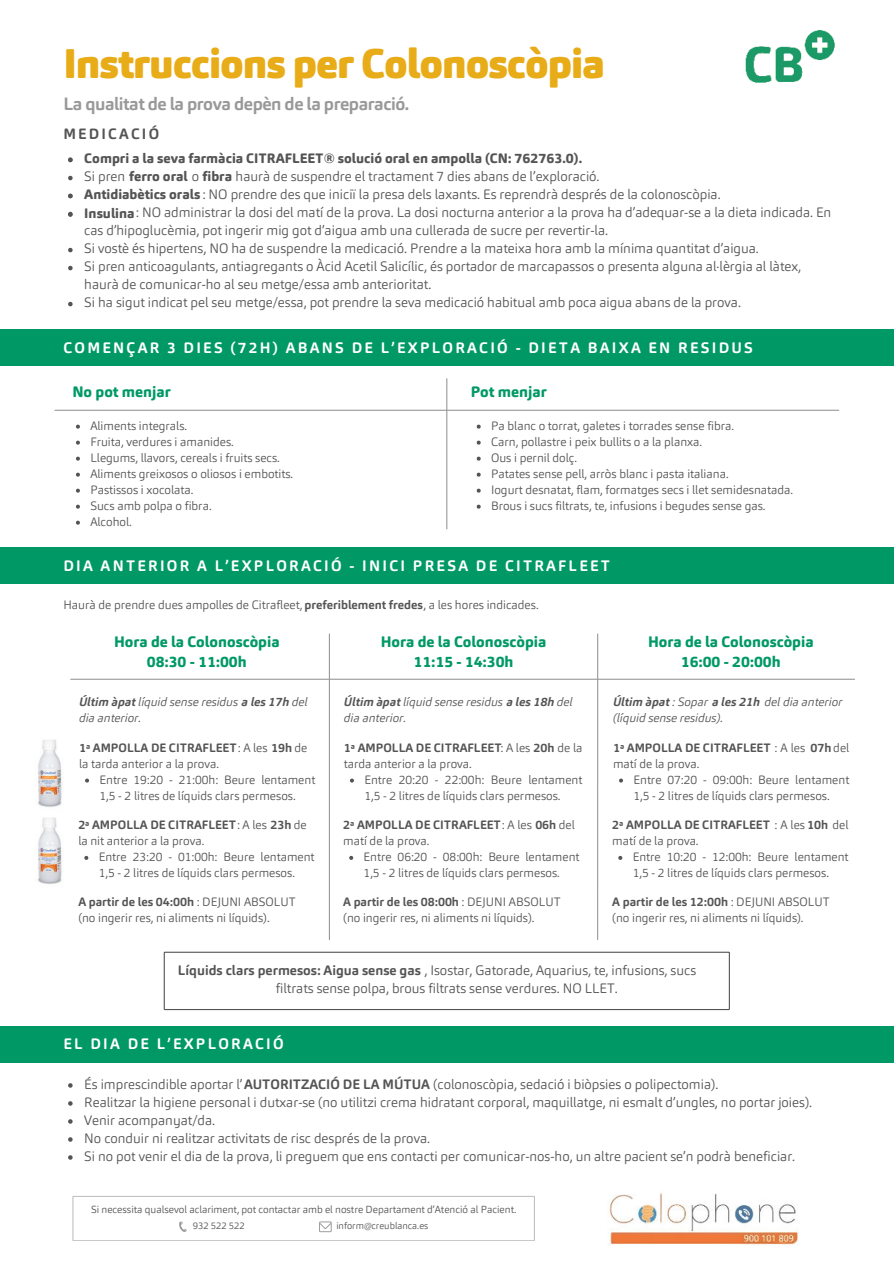
<style>
.page{position:relative;width:894px;height:1264px;background:#fff}
.page>*{position:absolute;margin:0;border:0;box-sizing:border-box;transform-origin:0 0}
.t1{font:900 40.8px "Carnas";letter-spacing:-.025em;color:#e9ac19}
.t2{font:700 17.55px "Carnas";letter-spacing:-.025em;color:#999}
.t3{font:700 15px "Carnas";letter-spacing:.15em;color:#fff}
.t4{font:800 15px/20.2px "Carnas";color:#096;text-align:center}
.t5{font:700 14.85px "Carnas";letter-spacing:.15em;color:#545454}
.t6{font:300 13.5px/18px "Carnas";color:#545454}
.t7{font:800 13.5px "Carnas";color:#545454}
.t8{font:300 12px/16px "Carnas";color:#545454}
.t9{font:italic 300 12px/15.9px "Carnas";color:#545454}
.t10{font:700 12px/16px "Carnas";color:#545454}
.t11{font:300 10.2px "Carnas";color:#545454}
.t12{font:300 9.45px "Carnas";color:#545454}
.s1{font-weight:800}
.s2{font-weight:700}
.s3{font-weight:300}
</style>
<div class="page">
<img style="left:745px;top:30px;width:90px;height:53px">
<div style="left:0;top:1025px;width:893px;height:37px;background:#096"></div>
<svg style="left:68px;top:1083px;width:5px;height:4px"></svg>
<svg style="left:68px;top:1101px;width:5px;height:4px"></svg>
<svg style="left:68px;top:1119px;width:5px;height:4px"></svg>
<svg style="left:68px;top:1137px;width:5px;height:4px"></svg>
<svg style="left:68px;top:1155px;width:5px;height:4px"></svg>
<hr style="left:446px;top:379px;width:1px;height:150px;background:#999">
<hr style="left:55px;top:410px;width:783px;height:1px;background:#999">
<div style="left:0;top:329px;width:893px;height:37px;background:#096"></div>
<svg style="left:76px;top:424px;width:4px;height:4px"></svg>
<svg style="left:76px;top:440px;width:4px;height:4px"></svg>
<svg style="left:76px;top:456px;width:4px;height:4px"></svg>
<svg style="left:76px;top:472px;width:4px;height:4px"></svg>
<svg style="left:76px;top:488px;width:4px;height:4px"></svg>
<svg style="left:76px;top:504px;width:4px;height:4px"></svg>
<svg style="left:76px;top:520px;width:4px;height:4px"></svg>
<svg style="left:476px;top:424px;width:4px;height:4px"></svg>
<svg style="left:476px;top:440px;width:4px;height:4px"></svg>
<svg style="left:476px;top:456px;width:4px;height:4px"></svg>
<svg style="left:476px;top:472px;width:4px;height:4px"></svg>
<svg style="left:476px;top:488px;width:4px;height:4px"></svg>
<svg style="left:476px;top:504px;width:4px;height:4px"></svg>
<svg style="left:68px;top:176px;width:5px;height:4px"></svg>
<svg style="left:68px;top:248px;width:5px;height:4px"></svg>
<svg style="left:68px;top:266px;width:5px;height:4px"></svg>
<svg style="left:68px;top:302px;width:5px;height:4px"></svg>
<svg style="left:68px;top:157px;width:5px;height:5px"></svg>
<svg style="left:68px;top:194px;width:5px;height:4px"></svg>
<svg style="left:68px;top:212px;width:5px;height:5px"></svg>
<svg style="left:72px;top:1196px;width:463px;height:44px"></svg>
<div style="left:0;top:547px;width:893px;height:37px;background:#096"></div>
<svg style="left:164px;top:951px;width:565px;height:59px"></svg>
<hr style="left:329px;top:634px;width:1px;height:305px;background:#999">
<hr style="left:71px;top:678px;width:783px;height:1px;background:#999">
<hr style="left:597px;top:634px;width:1px;height:305px;background:#999">
<svg style="left:85px;top:778px;width:4px;height:4px"></svg>
<svg style="left:84px;top:855px;width:4px;height:4px"></svg>
<svg style="left:350px;top:778px;width:4px;height:4px"></svg>
<svg style="left:349px;top:855px;width:4px;height:4px"></svg>
<svg style="left:619px;top:778px;width:4px;height:4px"></svg>
<svg style="left:618px;top:855px;width:4px;height:4px"></svg>
<img style="left:38px;top:739px;width:24px;height:146px">
<img style="left:607px;top:1193px;width:191px;height:52px">
<h1 class="t1" style="left:63px;top:38px;width:543px">Instruccions per Colonoscòpia</h1>
<h2 class="t2" style="left:63px;top:93px;width:347px">La qualitat de la prova depèn de la preparació.</h2>
<p class="t5" style="left:63px;top:125px;width:97px">MEDICACIÓ</p>
<p class="t7" style="left:84px;top:150px;width:499px">Compri a la seva farmàcia CITRAFLEET® solució oral en ampolla (CN: 762763.0).</p>
<p class="t6" style="left:84px;top:168px;width:516px">Si pren <span class="s1">ferro oral fibra</span> haurà de suspendre el tractament 7 dies abans de l’exploració.</p>
<p class="t6" style="left:84px;top:168px;width:748px;text-indent:108px">o<br><span class="s1">Antidiabètics orals</span>: NO prendre des que iniciï la presa dels laxants. Es reprendrà després de la colonoscòpia.<br><span class="s1">Insulina</span>: NO administrar la dosi del matí de la prova. La dosi nocturna anterior a la prova ha d’adequar-se a la dieta indicada. En cas d’hipoglucèmia, pot ingerir mig got d’aigua amb una cullerada de sucre per revertir-la.<br>Si vostè és hipertens, NO ha de suspendre la medicació. Prendre a la mateixa hora amb la mínima quantitat d’aigua.<br>Si pren anticoagulants, antiagregants o Àcid Acetil Salicílic, és portador de marcapassos o presenta alguna al·lèrgia al làtex, haurà de comunicar-ho al seu metge/essa amb anterioritat.<br>Si ha sigut indicat pel seu metge/essa, pot prendre la seva medicació habitual amb poca aigua abans de la prova.</p>
<p class="t3" style="left:63px;top:338px;width:690px">COMENÇAR 3 DIES (72H) ABANS DE L’EXPLORACIÓ - DIETA BAIXA EN RESIDUS</p>
<p class="t4" style="left:72px;top:381px;width:100px">No pot menjar</p>
<p class="t4" style="left:470px;top:381px;width:77px">Pot menjar</p>
<p class="t8" style="left:90px;top:417px;width:204px">Aliments integrals.<br>Fruita, verdures i amanides.<br>Llegums, llavors, cereals i fruits secs.<br>Aliments greixosos o oliosos i embotits.<br>Pastissos i xocolata.<br>Sucs amb polpa o fibra.<br>Alcohol.</p>
<p class="t8" style="left:491px;top:417px;width:303px">Pa blanc o torrat, galetes i torrades sense fibra.<br>Carn, pollastre i peix bullits o a la planxa.<br>Ous i pernil dolç.<br>Patates sense pell, arròs blanc i pasta italiana.<br>Iogurt desnatat, flam, formatges secs i llet semidesnatada.<br>Brous i sucs filtrats, te, infusions i begudes sense gas.</p>
<p class="t3" style="left:63px;top:555px;width:548px">DIA ANTERIOR A L’EXPLORACIÓ - INICI PRESA DE CITRAFLEET</p>
<p class="t8" style="left:63px;top:597px;width:476px">Haurà de prendre dues ampolles de Citrafleet, <span class="s2">preferiblement fredes</span>, a les hores indicades.</p>
<p class="t4" style="left:380px;top:631px;width:167px">Hora de la Colonoscòpia<br>11:15 - 14:30h</p>
<p class="t4" style="left:114px;top:631px;width:167px">Hora de la Colonoscòpia<br>08:30 - 11:00h</p>
<p class="t4" style="left:647px;top:631px;width:167px">Hora de la Colonoscòpia<br>16:00 - 20:00h</p>
<p class="t9" style="left:79px;top:694px;width:230px"><span class="s2">Últim àpat</span> líquid sense residus <span class="s2">a les 17h</span> del dia anterior.</p>
<p class="t9" style="left:344px;top:694px;width:230px"><span class="s2">Últim àpat</span> líquid sense residus <span class="s2">a les 18h</span> del dia anterior.</p>
<p class="t8" style="left:79px;top:739px;width:230px"><span class="s2">1ª AMPOLLA DE CITRAFLEET</span>: A les <span class="s2">19h</span> de la tarda anterior a la prova.</p>
<p class="t8" style="left:99px;top:771px;width:217px">Entre 19:20 - 21:00h: Beure lentament<br>1,5 - 2 litres de líquids clars permesos.</p>
<p class="t8" style="left:78px;top:816px;width:230px"><span class="s2">2ª AMPOLLA DE CITRAFLEET</span>: A les <span class="s2">23h</span> de la nit anterior a la prova.</p>
<p class="t8" style="left:99px;top:848px;width:217px">Entre 23:20 - 01:00h: Beure lentament<br>1,5 - 2 litres de líquids clars permesos.</p>
<p class="t8" style="left:78px;top:893px;width:219px"><span class="s2">A partir de les 04:00h</span> : DEJUNI ABSOLUT (no ingerir res, ni aliments ni líquids).</p>
<p class="t8" style="left:344px;top:739px;width:240px"><span class="s2">1ª AMPOLLA DE CITRAFLEET</span>: A les <span class="s2">20h</span> de la tarda anterior a la prova.</p>
<p class="t8" style="left:364px;top:771px;width:219px">Entre 20:20 - 22:00h: Beure lentament<br>1,5 - 2 litres de líquids clars permesos.</p>
<p class="t10" style="left:343px;top:816px;width:233px">2ª AMPOLLA DE CITRAFLEET<span class="s3">: A les</span> 06h <span class="s3">del matí de la prova.</span></p>
<p class="t8" style="left:363px;top:848px;width:217px">Entre 06:20 - 08:00h: Beure lentament<br>1,5 - 2 litres de líquids clars permesos.</p>
<p class="t8" style="left:343px;top:893px;width:219px"><span class="s2">A partir de les 08:00h</span> : DEJUNI ABSOLUT (no ingerir res, ni aliments ni líquids).</p>
<p class="t9" style="left:613px;top:694px;width:231px"><span class="s2">Últim àpat</span> : Sopar <span class="s2">a les 21h</span> del dia anterior (líquid sense residus).</p>
<p class="t10" style="left:613px;top:739px;width:238px">1ª AMPOLLA DE CITRAFLEET <span class="s3">: A les</span> 07h<span class="s3">del matí de la prova.</span></p>
<p class="t8" style="left:633px;top:771px;width:217px">Entre 07:20 - 09:00h: Beure lentament<br>1,5 - 2 litres de líquids clars permesos.</p>
<p class="t10" style="left:612px;top:816px;width:238px">2ª AMPOLLA DE CITRAFLEET <span class="s3">: A les</span> 10h <span class="s3">del matí de la prova.</span></p>
<p class="t8" style="left:632px;top:848px;width:217px">Entre 10:20 - 12:00h: Beure lentament<br>1,5 - 2 litres de líquids clars permesos.</p>
<p class="t8" style="left:612px;top:893px;width:219px"><span class="s2">A partir de les 12:00h</span> : DEJUNI ABSOLUT (no ingerir res, ni aliments ni líquids).</p>
<p class="t6" style="left:276px;top:961px;width:422px;text-indent:-98px"><span class="s2">Líquids clars permesos: Aigua sense gas</span> , Isostar, Gatorade, Aquarius, te, infusions, sucs filtrats sense polpa, brous filtrats sense verdures. NO LLET.</p>
<p class="t3" style="left:63px;top:1034px;width:222px">EL DIA DE L’EXPLORACIÓ</p>
<p class="t6" style="left:84px;top:1075px;width:729px">És imprescindible aportar l’<span class="s2">AUTORITZACIÓ DE LA MÚTUA</span> (colonoscòpia, sedació i biòpsies o polipectomia).<br>Realitzar la higiene personal i dutxar-se (no utilitzi crema hidratant corporal, maquillatge, ni esmalt d’ungles, no portar joies).<br>Venir acompanyat/da.<br>No conduir ni realitzar activitats de risc després de la prova.<br>Si no pot venir el dia de la prova, li preguem que ens contacti per comunicar-nos-ho, un altre pacient se’n podrà beneficiar.</p>
<p class="t11" style="left:91px;top:1203px;width:426px">Si necessita qualsevol aclariment, pot contactar amb el nostre Departament d’Atenció al Pacient.</p>
<p class="t12" style="left:193px;top:1219px;width:53px">932 522 522</p>
<p class="t12" style="left:336px;top:1219px;width:93px">inform@creublanca.es</p>
</div>
